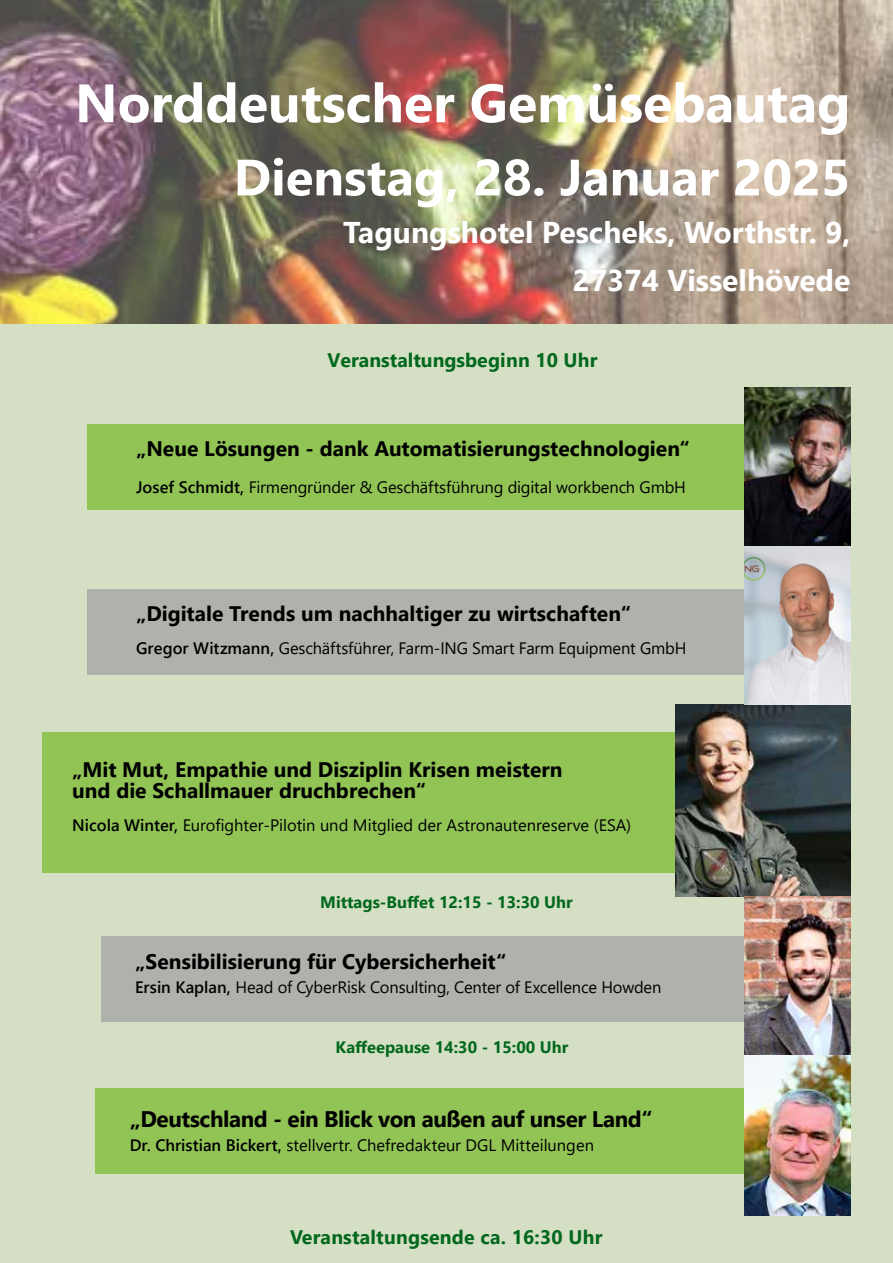
<style>
.page{position:relative;width:893px;height:1263px;background:#fff}
.page>*{position:absolute;margin:0;border:0;box-sizing:border-box;transform-origin:0 0}
.t1{font:700 54px "Segoe UI";color:#fff}
.t2{font:700 51px "Segoe UI";color:#fff}
.t3{font:700 30px/48px "Segoe UI";color:#fff;text-align:right}
.t4{font:700 22.5px "Segoe UI";letter-spacing:-.02em;color:#000}
.t5{font:700 21px/21px "Segoe UI";color:#000}
.t6{font:700 19.5px "Segoe UI";letter-spacing:.01em;color:#01681d}
.t7{font:16.5px "Segoe UI";letter-spacing:-.005em;color:#000}
.t8{font:700 16.5px "Segoe UI";color:#01681d}
.s1{font-weight:600}
</style>
<div class="page">
<div style="left:0;top:324px;width:875px;height:34px;background:#d5dfc4"></div>
<div style="left:0;top:325px;width:893px;height:938px;background:#d5dfc4"></div>
<div style="left:43px;top:733px;width:806px;height:140px;background:#91c355"></div>
<img style="left:675px;top:704px;width:175px;height:192px">
<div style="left:87px;top:424px;width:714px;height:85px;background:#91c355"></div>
<div style="left:87px;top:589px;width:714px;height:85px;background:#aeb2aa"></div>
<div style="left:101px;top:937px;width:702px;height:85px;background:#aeb2aa"></div>
<img style="left:744px;top:896px;width:106px;height:319px">
<img style="left:744px;top:388px;width:106px;height:316px">
<img style="left:0;top:0;width:893px;height:323px">
<svg style="left:95px;top:1088px;width:701px;height:85px;background:#94c058"></svg>
<h1 class="t1" style="left:75px;top:52px;width:777px">Norddeutscher Gemüsebautag</h1>
<h2 class="t2" style="left:234px;top:129px;width:618px">Dienstag, 28. Januar 2025</h2>
<h3 class="t3" style="left:343px;top:206px;width:509px">Tagungshotel Pescheks, Worthstr. 9,<br>27374 Visselhövede</h3>
<p class="t6" style="left:328px;top:341px;width:272px">Veranstaltungsbeginn 10 Uhr</p>
<p class="t5" style="left:136px;top:436px;width:555px">„Neue Lösungen - dank Automatisierungstechnologien“</p>
<p class="t7" style="left:136px;top:471px;width:551px"><span class="s1">Josef Schmidt,</span> Firmengründer &amp; Geschäftsführung digital workbench GmbH</p>
<p class="t5" style="left:136px;top:602px;width:496px">„Digitale Trends um nachhaltiger zu wirtschaften“</p>
<p class="t7" style="left:136px;top:632px;width:552px"><span class="s1">Gregor Witzmann,</span> Geschäftsführer, Farm-ING Smart Farm Equipment GmbH</p>
<p class="t5" style="left:72px;top:758px;width:492px">„Mit Mut, Empathie und Disziplin Krisen meistern und die Schallmauer druchbrechen“</p>
<p class="t7" style="left:72px;top:810px;width:560px"><span class="s1">Nicola Winter,</span> Eurofighter-Pilotin und Mitglied der Astronautenreserve (ESA)</p>
<p class="t8" style="left:320px;top:887px;width:254px">Mittags-Buffet 12:15 - 13:30 Uhr</p>
<p class="t5" style="left:135px;top:950px;width:373px">„Sensibilisierung für Cybersicherheit“</p>
<p class="t7" style="left:135px;top:972px;width:528px"><span class="s1">Ersin Kaplan,</span> Head of CyberRisk Consulting, Center of Excellence Howden</p>
<p class="t8" style="left:336px;top:1031px;width:234px">Kaffeepause 14:30 - 15:00 Uhr</p>
<h3 class="t4" style="left:130px;top:1097px;width:524px">„Deutschland - ein Blick von außen auf unser Land“</h3>
<p class="t7" style="left:130px;top:1129px;width:466px"><span class="s1">Dr. Christian Bickert,</span> stellvertr. Chefredakteur DGL Mitteilungen</p>
<p class="t6" style="left:290px;top:1218px;width:314px">Veranstaltungsende ca. 16:30 Uhr</p>
</div>
